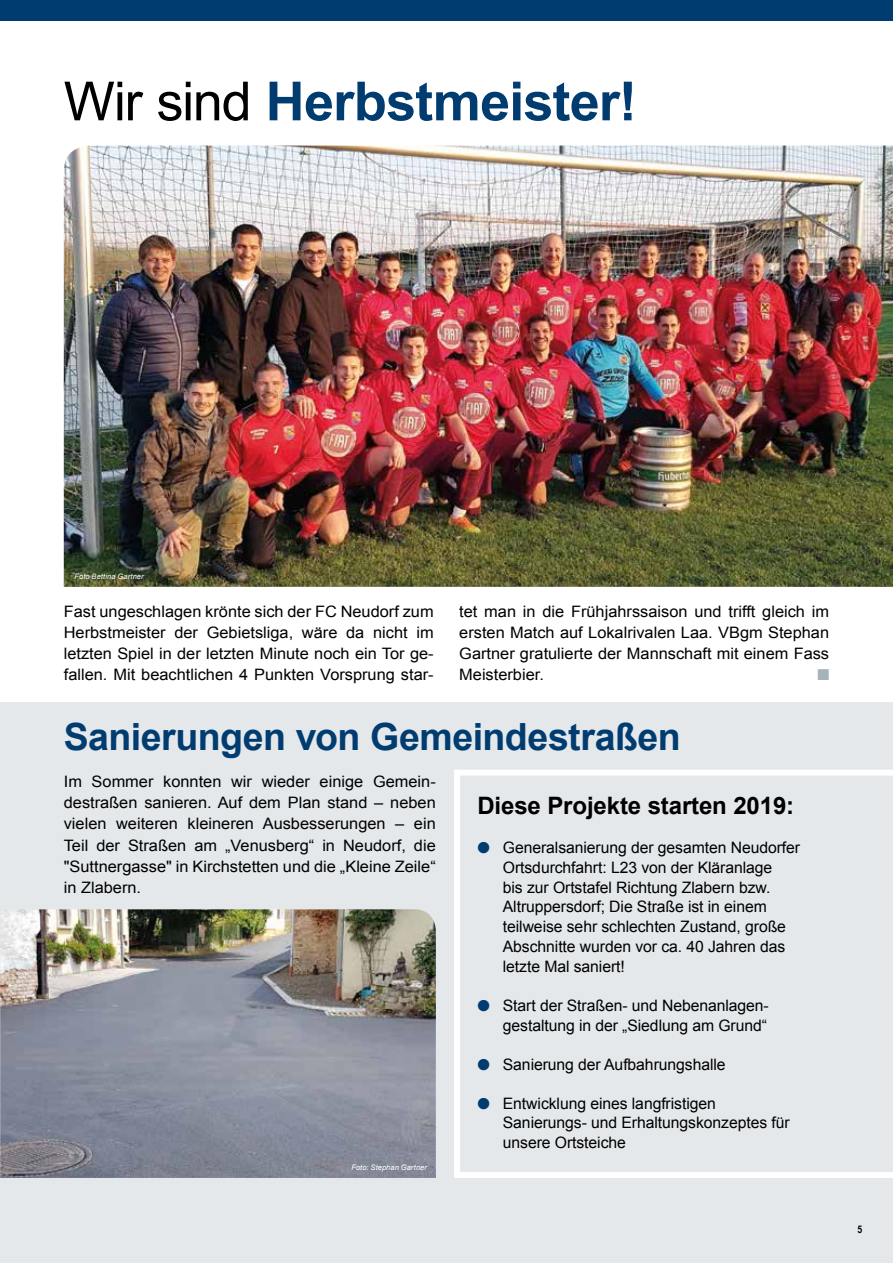
<style>
.page{position:relative;width:893px;height:1263px;background:#fff}
.page>*{position:absolute;margin:0;border:0;box-sizing:border-box;transform-origin:0 0}
.t1{font:700 54px "Arial";letter-spacing:-.015em;color:#003c70}
.t2{font:700 37.5px "Arial";letter-spacing:-.015em;color:#003c70}
.t3{font:700 24px "Arial";letter-spacing:-.005em;color:#000}
.t4{font:15.75px/21.3px "Arial";letter-spacing:-.005em;color:#000;text-align:justify;scale:1.04 1}
.t5{font:15.75px/19.8px "Arial";letter-spacing:-.005em;color:#000}
.t6{font:15.75px "Zapf Dingbats ITC";color:#a7b3b9}
.t7{font:700 10.5px "Arial Narrow";color:#000}
.t8{font:italic 7.5px "Arial";letter-spacing:.01em;color:#fff}
.s1{font-weight:400;color:#000}
.s2{color:#003c70}
</style>
<div class="page">
<div style="left:1px;top:702px;width:892px;height:561px;background:#e4e8eb"></div>
<div style="left:0;top:0;width:893px;height:21px;background:#003c70"></div>
<img style="left:64px;top:146px;width:829px;height:441px">
<img style="left:0;top:909px;width:436px;height:269px">
<svg style="left:454px;top:770px;width:439px;height:408px"></svg>
<h1 class="t1" style="left:64px;top:65px;width:575px"><span class="s1">Wir sind</span> Herbstmeister!</h1>
<p class="t8" style="left:74px;top:572px;width:71px">Foto Bettina Gartner</p>
<p class="t4" style="left:64px;top:601px;width:357px">Fast ungeschlagen krönte sich der FC Neudorf zum Herbstmeister der Gebietsliga, wäre da nicht im letzten Spiel in der letzten Minute noch ein Tor ge&shy;fallen. Mit beachtlichen 4 Punkten Vorsprung star-</p>
<p class="t4" style="left:459px;top:601px;width:357px">tet man in die Frühjahrssaison und trifft gleich im ersten Match auf Lokalrivalen Laa. VBgm Stephan Gartner gratulierte der Mannschaft mit einem Fass Meisterbier.</p>
<p class="t6" style="left:817px;top:667px;width:13px">■</p>
<h2 class="t2" style="left:64px;top:712px;width:618px">Sanierungen von Gemeindestraßen</h2>
<p class="t4" style="left:64px;top:771px;width:359px">Im Sommer konnten wir wieder einige Gemein&shy;destraßen sanieren. Auf dem Plan stand – neben vielen weiteren kleineren Ausbesserungen – ein Teil der Straßen am „Venusberg“ in Neudorf, die "Suttnergasse" in Kirchstetten und die „Kleine Zeile“ in Zlabern.</p>
<p class="t8" style="left:351px;top:1163px;width:77px">Foto: Stephan Gartner</p>
<h3 class="t3" style="left:477px;top:790px;width:318px">Diese Projekte starten 2019:</h3>
<p class="t5" style="left:503px;top:838px;width:299px;text-indent:-25px"><span class="s2">●</span> Generalsanierung der gesamten Neudorfer Ortsdurchfahrt: L23 von der Kläranlage<br>bis zur Ortstafel Richtung Zlabern bzw.<br>Altruppersdorf; Die Straße ist in einem teilweise sehr schlechten Zustand, große Abschnitte wurden vor ca. 40 Jahren das letzte Mal saniert!</p>
<p class="t5" style="left:477px;top:995px;width:293px;text-align:right"><span class="s2">●</span> Start der Straßen- und Nebenanlagen&shy;gestaltung in der „Siedlung am Grund“</p>
<p class="t5" style="left:477px;top:1054px;width:250px"><span class="s2">●</span> Sanierung der Aufbahrungshalle</p>
<p class="t5" style="left:503px;top:1093px;width:288px;text-indent:-25px"><span class="s2">●</span> Entwicklung eines langfristigen<br>Sanierungs- und Erhaltungskonzeptes für unsere Ortsteiche</p>
<p class="t7" style="left:857px;top:1221px;width:6px">5</p>
</div>
